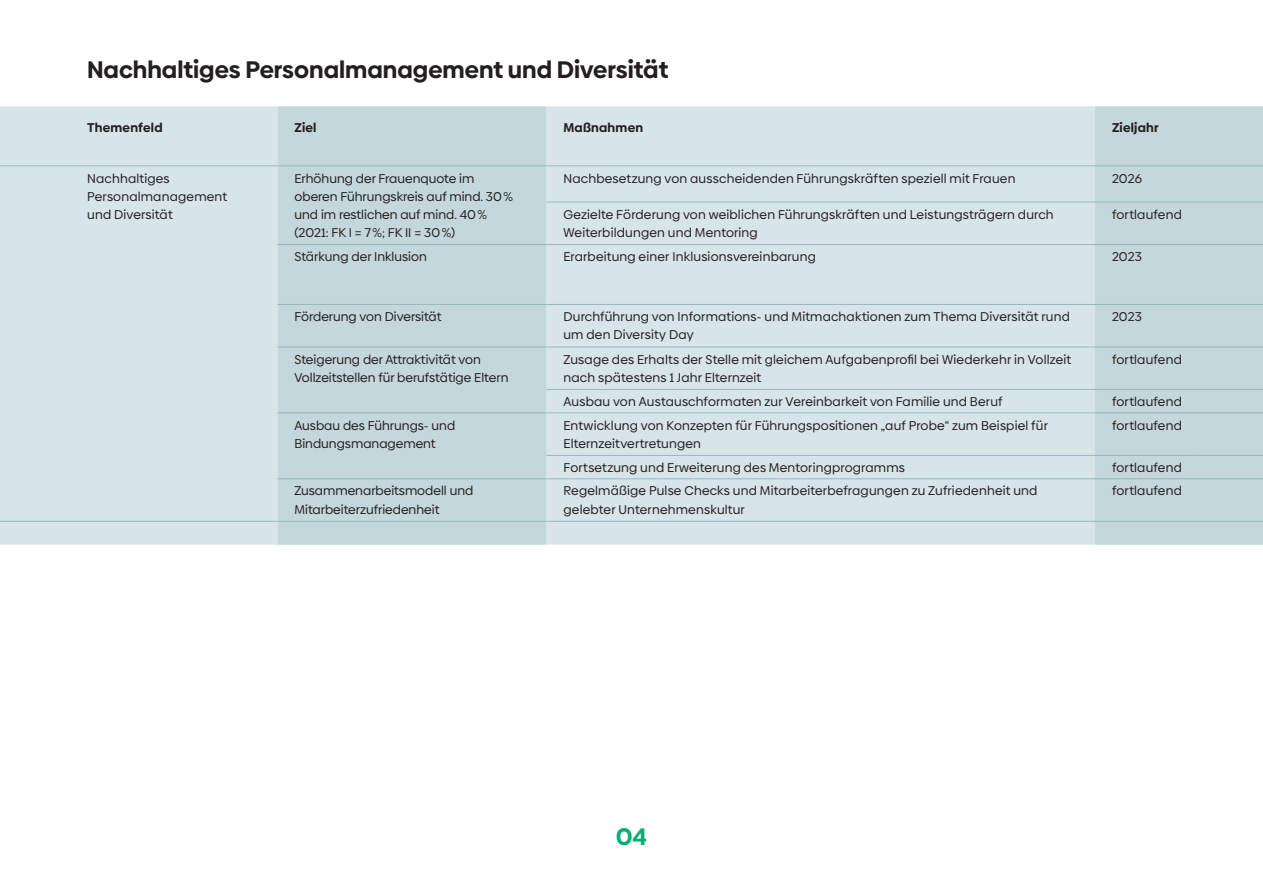
<style>
.page{position:relative;width:1263px;height:893px;background:#fff}
.page>*{position:absolute;margin:0;border:0;box-sizing:border-box;transform-origin:0 0}
.t1{font:700 24px "Biennale";color:#231f20}
.t2{font:700 24px "Biennale";color:#09ae73}
.t3{font:12.75px/18px "Biennale";letter-spacing:.01em;color:#231f20}
.t4{font:700 12.75px "Biennale";letter-spacing:.02em;color:#231f20}
</style>
<div class="page">
<div style="left:0;top:106px;width:277px;height:439px;background:#d7e4e8"></div>
<svg style="left:277px;top:106px;width:986px;height:439px;fill:#d7e4e8"></svg>
<hr style="left:0;top:166px;width:277px;height:1px;background:#97b8c0">
<hr style="left:277px;top:166px;width:269px;height:1px;background:#97b8c0">
<hr style="left:546px;top:166px;width:549px;height:1px;background:#97b8c0">
<hr style="left:1095px;top:166px;width:103px;height:1px;background:#97b8c0">
<hr style="left:1198px;top:166px;width:65px;height:1px;background:#97b8c0">
<hr style="left:546px;top:202px;width:549px;height:1px;background:#97b8c0">
<hr style="left:1095px;top:202px;width:103px;height:1px;background:#97b8c0">
<hr style="left:1198px;top:202px;width:65px;height:1px;background:#97b8c0">
<hr style="left:277px;top:244px;width:269px;height:1px;background:#97b8c0">
<hr style="left:546px;top:244px;width:549px;height:1px;background:#97b8c0">
<hr style="left:1095px;top:244px;width:103px;height:1px;background:#97b8c0">
<hr style="left:1198px;top:244px;width:65px;height:1px;background:#97b8c0">
<hr style="left:277px;top:304px;width:269px;height:1px;background:#97b8c0">
<hr style="left:546px;top:304px;width:549px;height:1px;background:#97b8c0">
<hr style="left:1095px;top:304px;width:103px;height:1px;background:#97b8c0">
<hr style="left:1198px;top:304px;width:65px;height:1px;background:#97b8c0">
<hr style="left:277px;top:347px;width:269px;height:1px;background:#97b8c0">
<hr style="left:546px;top:347px;width:549px;height:1px;background:#97b8c0">
<hr style="left:1095px;top:347px;width:103px;height:1px;background:#97b8c0">
<hr style="left:1198px;top:347px;width:65px;height:1px;background:#97b8c0">
<hr style="left:546px;top:389px;width:549px;height:1px;background:#97b8c0">
<hr style="left:1095px;top:389px;width:103px;height:1px;background:#97b8c0">
<hr style="left:1198px;top:389px;width:65px;height:1px;background:#97b8c0">
<hr style="left:277px;top:413px;width:269px;height:1px;background:#97b8c0">
<hr style="left:546px;top:413px;width:549px;height:1px;background:#97b8c0">
<hr style="left:1095px;top:413px;width:103px;height:1px;background:#97b8c0">
<hr style="left:1198px;top:413px;width:65px;height:1px;background:#97b8c0">
<hr style="left:546px;top:455px;width:549px;height:1px;background:#97b8c0">
<hr style="left:1095px;top:455px;width:103px;height:1px;background:#97b8c0">
<hr style="left:1198px;top:455px;width:65px;height:1px;background:#97b8c0">
<hr style="left:277px;top:479px;width:269px;height:1px;background:#97b8c0">
<hr style="left:546px;top:479px;width:549px;height:1px;background:#97b8c0">
<hr style="left:1095px;top:479px;width:103px;height:1px;background:#97b8c0">
<hr style="left:1198px;top:479px;width:65px;height:1px;background:#97b8c0">
<hr style="left:0;top:521px;width:277px;height:1px;background:#97b8c0">
<hr style="left:277px;top:521px;width:269px;height:1px;background:#97b8c0">
<hr style="left:546px;top:521px;width:549px;height:1px;background:#97b8c0">
<hr style="left:1095px;top:521px;width:103px;height:1px;background:#97b8c0">
<hr style="left:1198px;top:521px;width:65px;height:1px;background:#97b8c0">
<h1 class="t1" style="left:87px;top:54px;width:583px">Nachhaltiges Personalmanagement und Diversität</h1>
<p class="t4" style="left:87px;top:120px;width:77px">Themenfeld</p>
<p class="t4" style="left:294px;top:120px;width:24px">Ziel</p>
<p class="t4" style="left:563px;top:120px;width:81px">Maßnahmen</p>
<p class="t4" style="left:1112px;top:120px;width:48px">Zieljahr</p>
<p class="t3" style="left:87px;top:169px;width:141px">Nachhaltiges<br>Personalmanagement und Diversität</p>
<p class="t3" style="left:294px;top:169px;width:220px">Erhöhung der Frauenquote im oberen Führungskreis auf mind. 30% und im restlichen auf mind. 40% (2021: FK I = 7%; FK II = 30%)</p>
<p class="t3" style="left:563px;top:169px;width:453px">Nachbesetzung von ausscheidenden Führungskräften speziell mit Frauen</p>
<p class="t3" style="left:1112px;top:169px;width:31px">2026</p>
<p class="t3" style="left:563px;top:205px;width:492px">Gezielte Förderung von weiblichen Führungskräften und Leistungsträgern durch<br>Weiterbildungen und Mentoring</p>
<p class="t3" style="left:1112px;top:205px;width:71px">fortlaufend</p>
<p class="t3" style="left:294px;top:248px;width:134px">Stärkung der Inklusion</p>
<p class="t3" style="left:563px;top:248px;width:254px">Erarbeitung einer Inklusionsvereinbarung</p>
<p class="t3" style="left:1112px;top:248px;width:31px">2023</p>
<p class="t3" style="left:294px;top:308px;width:149px">Förderung von Diversität</p>
<p class="t3" style="left:563px;top:308px;width:508px">Durchführung von Informations- und Mitmachaktionen zum Thema Diversität rund um den Diversity Day</p>
<p class="t3" style="left:1112px;top:308px;width:31px">2023</p>
<p class="t3" style="left:294px;top:350px;width:215px">Steigerung der Attraktivität von<br>Vollzeitstellen für berufstätige Eltern</p>
<p class="t3" style="left:563px;top:350px;width:509px">Zusage des Erhalts der Stelle mit gleichem Aufgabenprofil bei Wiederkehr in Vollzeit nach spätestens 1 Jahr Elternzeit</p>
<p class="t3" style="left:1112px;top:350px;width:71px">fortlaufend</p>
<p class="t3" style="left:563px;top:393px;width:441px">Ausbau von Austauschformaten zur Vereinbarkeit von Familie und Beruf</p>
<p class="t3" style="left:1112px;top:393px;width:71px">fortlaufend</p>
<p class="t3" style="left:294px;top:416px;width:162px">Ausbau des Führungs- und<br>Bindungsmanagement</p>
<p class="t3" style="left:563px;top:416px;width:486px">Entwicklung von Konzepten für Führungspositionen „auf Probe“ zum Beispiel für<br>Elternzeitvertretungen</p>
<p class="t3" style="left:1112px;top:416px;width:71px">fortlaufend</p>
<p class="t3" style="left:563px;top:459px;width:343px">Fortsetzung und Erweiterung des Mentoringprogramms</p>
<p class="t3" style="left:1112px;top:459px;width:71px">fortlaufend</p>
<p class="t3" style="left:294px;top:482px;width:180px">Zusammenarbeitsmodell und<br>Mitarbeiterzufriedenheit</p>
<p class="t3" style="left:563px;top:482px;width:475px">Regelmäßige Pulse Checks und Mitarbeiterbefragungen zu Zufriedenheit und gelebter Unternehmenskultur</p>
<p class="t3" style="left:1112px;top:482px;width:71px">fortlaufend</p>
<h1 class="t2" style="left:616px;top:821px;width:33px">04</h1>
</div>
